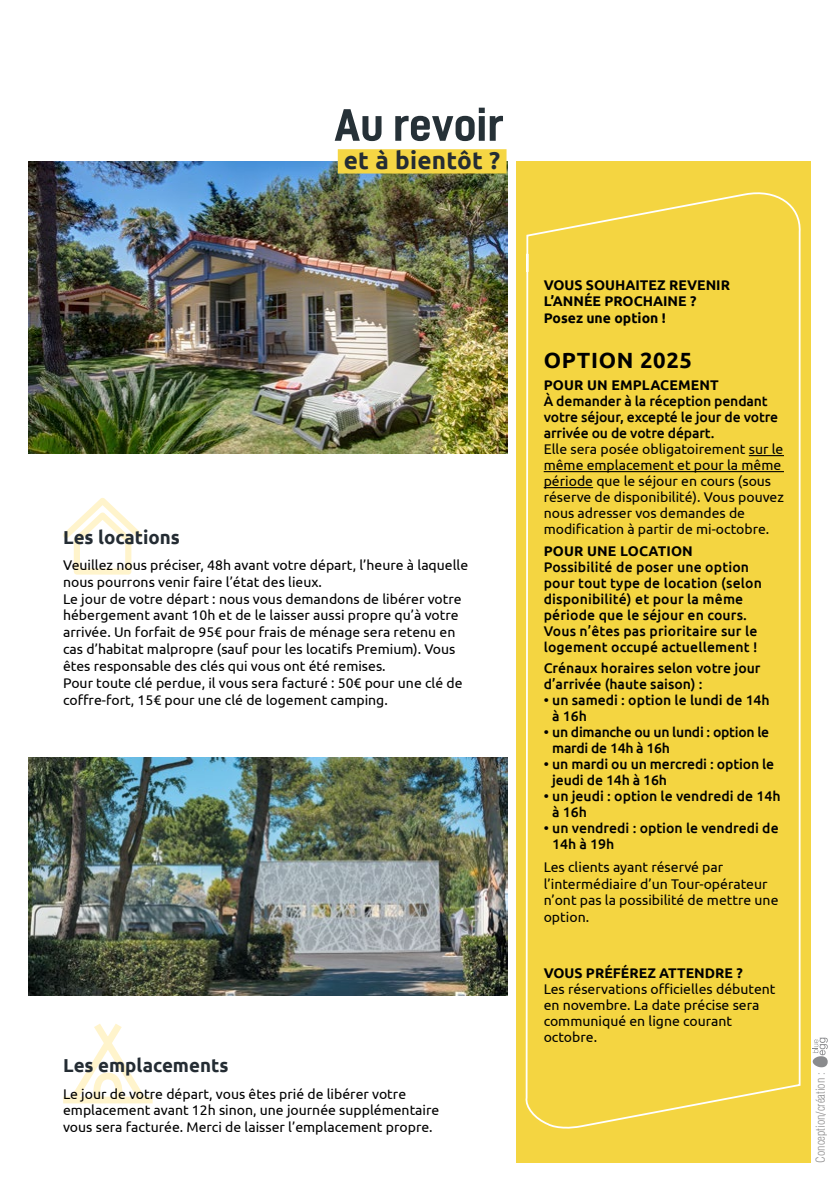
<style>
.page{position:relative;width:840px;height:1191px;background:#fff}
.page>*{position:absolute;margin:0;border:0;box-sizing:border-box;transform-origin:0 0}
.t1{font:700 50.6px "FS Dillon";color:#263137}
.t2{font:700 24.2px "Ubuntu";letter-spacing:.01em;color:#242c33}
.t3{font:700 22px "Ubuntu";letter-spacing:.03em;color:#000}
.t4{font:700 18.8px "Ubuntu";color:#242c33}
.t5{font:14px/16.8px "Ubuntu";color:#000}
.t6{font:500 14px/16px "Ubuntu";color:#000}
.t7{font:700 14px/16.4px "Ubuntu";color:#000}
.t8{font:500 14px/16px "Ubuntu";letter-spacing:-.02em;color:#000}
.t9{font:300 condensed 12px "Helvetica LT Std";color:#706f6f}
</style>
<div class="page">
<img style="left:28px;top:161px;width:478px;height:293px">
<div style="left:516px;top:161px;width:294px;height:1001px;background:#f4d541"></div>
<svg style="left:525px;top:192px;width:276px;height:937px"></svg>
<img style="left:28px;top:757px;width:478px;height:238px">
<svg style="left:63px;top:498px;width:79px;height:76px"></svg>
<svg style="left:63px;top:1024px;width:90px;height:80px"></svg>
<hr style="left:748px;top:455px;width:35px;height:1px;background:#000">
<hr style="left:543px;top:471px;width:240px;height:1px;background:#000">
<hr style="left:543px;top:487px;width:49px;height:1px;background:#000">
<svg style="left:812px;top:1037px;width:15px;height:30px"></svg>
<div style="left:337px;top:149px;width:169px;height:24px;background:#f5d644"></div>
<h1 class="t1" style="left:334px;top:88px;width:171px">Au revoir</h1>
<h2 class="t2" style="left:343px;top:145px;width:158px">et à bientôt ?</h2>
<h3 class="t4" style="left:63px;top:526px;width:118px">Les locations</h3>
<p class="t5" style="left:63px;top:556px;width:406px">Veuillez nous préciser, 48h avant votre départ, l’heure à laquelle nous pourrons venir faire l’état des lieux.<br>Le jour de votre départ : nous vous demandons de libérer votre hébergement avant 10h et de le laisser aussi propre qu’à votre arrivée. Un forfait de 95€ pour frais de ménage sera retenu en cas d’habitat malpropre (sauf pour les locatifs Premium). Vous êtes responsable des clés qui vous ont été remises.<br>Pour toute clé perdue, il vous sera facturé : 50€ pour une clé de coffre-fort, 15€ pour une clé de logement camping.</p>
<h3 class="t4" style="left:63px;top:1054px;width:167px">Les emplacements</h3>
<p class="t5" style="left:63px;top:1084px;width:377px">Le jour de votre départ, vous êtes prié de libérer votre emplacement avant 12h sinon, une journée supplémentaire vous sera facturée. Merci de laisser l’emplacement propre.</p>
<p class="t7" style="left:543px;top:277px;width:188px">VOUS SOUHAITEZ REVENIR<br>L’ANNÉE PROCHAINE ?<br>Posez une option !</p>
<h3 class="t3" style="left:543px;top:347px;width:150px">OPTION 2025</h3>
<p class="t7" style="left:543px;top:376px;width:176px">POUR UN EMPLACEMENT</p>
<p class="t6" style="left:543px;top:392px;width:236px">À demander à la réception pendant votre séjour, excepté le jour de votre arrivée ou de votre départ.</p>
<p class="t5" style="left:543px;top:440px;width:242px;line-height:16px">Elle sera posée obligatoirement sur le même emplacement et pour la même période que le séjour en cours (sous réserve de disponibilité). Vous pouvez nous adresser vos demandes de modification à partir de mi-octobre.</p>
<p class="t7" style="left:543px;top:542px;width:150px">POUR UNE LOCATION</p>
<p class="t6" style="left:543px;top:558px;width:219px">Possibilité de poser une option pour tout type de location (selon disponibilité) et pour la même période que le séjour en cours.<br>Vous n’êtes pas prioritaire sur le logement occupé actuellement !</p>
<p class="t6" style="left:543px;top:660px;width:218px">Crénaux horaires selon votre jour d’arrivée (haute saison) :</p>
<p class="t6" style="left:552px;top:692px;width:219px;text-indent:-8px">• un samedi : option le lundi de 14h à 16h</p>
<p class="t8" style="left:552px;top:724px;width:218px;text-indent:-8px">• un dimanche ou un lundi : option le mardi de 14h à 16h</p>
<p class="t6" style="left:552px;top:756px;width:223px;text-indent:-8px">• un mardi ou un mercredi : option le jeudi de 14h à 16h</p>
<p class="t6" style="left:552px;top:788px;width:230px;text-indent:-8px">• un jeudi : option le vendredi de 14h à 16h</p>
<p class="t6" style="left:552px;top:820px;width:228px;text-indent:-8px">• un vendredi : option le vendredi de<br>14h à 19h</p>
<p class="t5" style="left:543px;top:858px;width:236px">Les clients ayant réservé par l’intermédiaire d’un Tour-opérateur n’ont pas la possibilité de mettre une option.</p>
<p class="t7" style="left:543px;top:964px;width:200px">VOUS PRÉFÉREZ ATTENDRE ?</p>
<p class="t5" style="left:543px;top:980px;width:233px;line-height:16px">Les réservations officielles débutent en novembre. La date précise sera communiqué en ligne courant octobre.</p>
<p class="t9" style="left:812px;top:1162px;width:91px;rotate:-90deg">Conception/création :</p>
</div>
